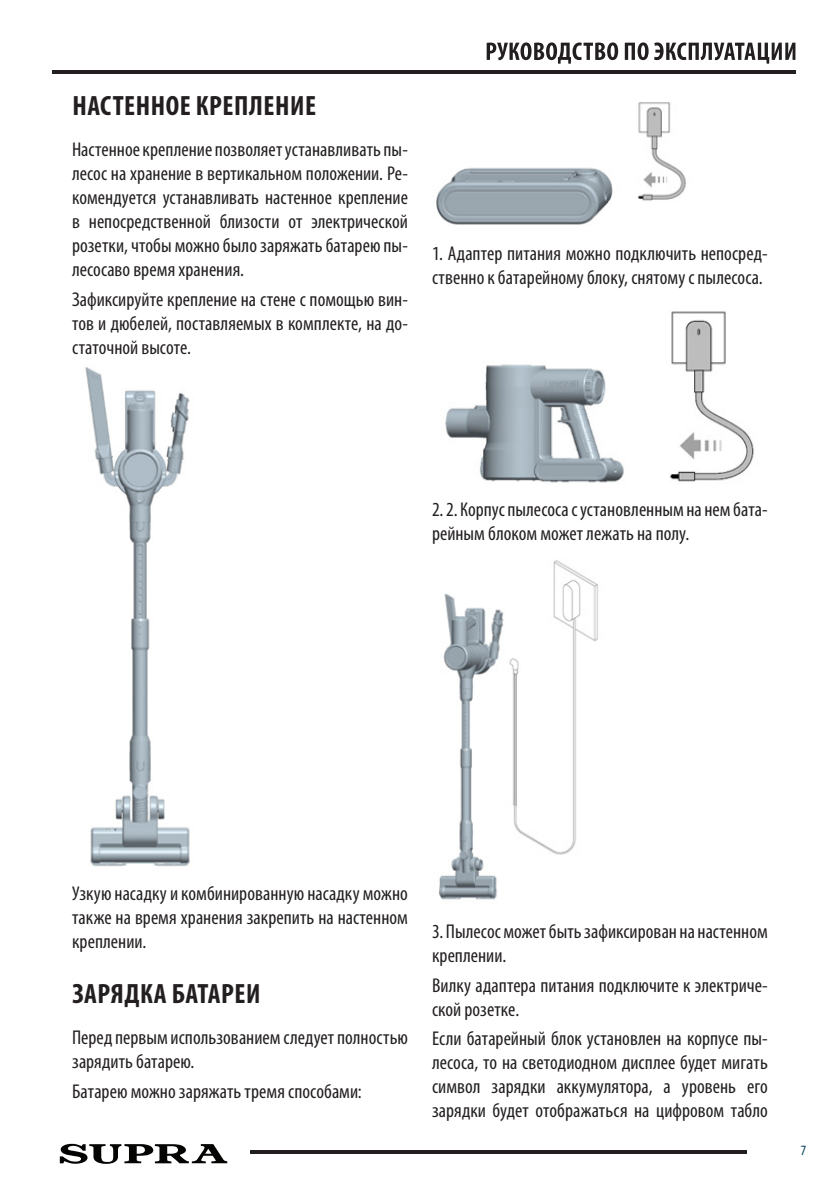
<style>
.page{position:relative;width:840px;height:1191px;background:#fff}
.page>*{position:absolute;margin:0;border:0;box-sizing:border-box;transform-origin:0 0}
.t1{font:700 condensed 28px "Myriad Pro";letter-spacing:.02em;color:#231f20}
.Основной_текст{font:condensed 20px/24px "Myriad Pro";color:#231f20}
.t2{font:condensed 14.2px "Myriad Pro";color:#013d59}
</style>
<div class="page">
<svg style="left:486px;top:42px;width:131px;height:22px"></svg>
<svg style="left:624px;top:42px;width:171px;height:22px"></svg>
<hr style="left:52px;top:70px;width:743px;height:3px;background:#231f20">
<hr style="left:249px;top:1150px;width:496px;height:4px;background:#231f20">
<svg style="left:60px;top:1143px;width:167px;height:20px"></svg>
<img style="left:85px;top:367px;width:105px;height:500px">
<img style="left:436px;top:102px;width:250px;height:123px">
<img style="left:445px;top:311px;width:309px;height:172px">
<img style="left:438px;top:560px;width:160px;height:340px">
<h1 class="t1" style="left:72px;top:90px;width:245px">НАСТЕННОЕ КРЕПЛЕНИЕ</h1>
<p class="Основной_текст" style="left:72px;top:138px;width:337px;text-align:justify">Настенное крепление позволяет устанавливать пы&shy;лесос на хранение в вертикальном положении. Ре&shy;комендуется устанавливать настенное крепление в непосредственной близости от электрической розетки, чтобы можно было заряжать батарею пы&shy;лесосаво время хранения.</p>
<p class="Основной_текст" style="left:72px;top:287px;width:337px;text-align:justify">Зафиксируйте крепление на стене с помощью вин&shy;тов и дюбелей, поставляемых в комплекте, на до&shy;статочной высоте.</p>
<p class="Основной_текст" style="left:432px;top:242px;width:337px">1. Адаптер питания можно подключить непосред&shy;ственно к батарейному блоку, снятому с пылесоса.</p>
<p class="Основной_текст" style="left:432px;top:498px;width:337px">2. 2. Корпус пылесоса с установленным на нем бата&shy;рейным блоком может лежать на полу.</p>
<p class="Основной_текст" style="left:72px;top:882px;width:337px;text-align:justify">Узкую насадку и комбинированную насадку можно также на время хранения закрепить на настенном креплении.</p>
<h1 class="t1" style="left:72px;top:978px;width:190px">ЗАРЯДКА БАТАРЕИ</h1>
<p class="Основной_текст" style="left:72px;top:1025px;width:337px">Перед первым использованием следует полностью зарядить батарею.</p>
<p class="Основной_текст" style="left:72px;top:1079px;width:291px">Батарею можно заряжать тремя способами:</p>
<p class="Основной_текст" style="left:432px;top:919px;width:337px">3. Пылесос может быть зафиксирован на настенном креплении.</p>
<p class="Основной_текст" style="left:432px;top:973px;width:337px">Вилку адаптера питания подключите к электриче&shy;ской розетке.</p>
<p class="Основной_текст" style="left:432px;top:1027px;width:337px;text-align:justify">Если батарейный блок установлен на корпусе пы&shy;лесоса, то на светодиодном дисплее будет мигать символ зарядки аккумулятора, а уровень его зарядки будет отображаться на цифровом табло</p>
<p class="t2" style="left:800px;top:1142px;width:7px">7</p>
</div>
